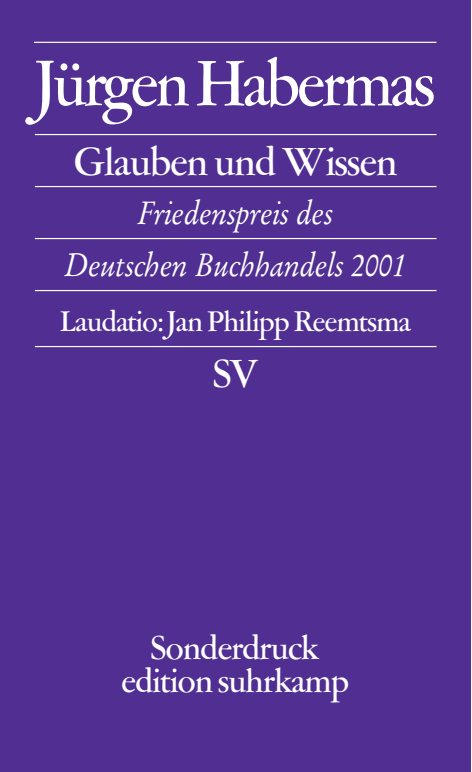
<style>
.page{position:relative;width:472px;height:772px;background:#fff}
.page>*{position:absolute;margin:0;border:0;box-sizing:border-box;transform-origin:0 0}
.t1{font:500 72px "Garamont Amst SH";letter-spacing:-.03em;color:#fff}
.t2{font:500 44px "Garamont Amst SH";letter-spacing:-.015em;color:#fff}
.t3{font:500 37.2px/33.2px "Garamont Amst SH";letter-spacing:-.015em;color:#fff;text-align:center}
.t4{font:italic 32px/52px "Stempel Garamond";letter-spacing:-.02em;color:#fff;text-align:center;scale:.9 1}
.t5{font:500 32px "Garamont Amst SH";letter-spacing:-.015em;color:#fff}
</style>
<div class="page">
<div style="left:0;top:0;width:471px;height:771px;background:#502e92"></div>
<hr style="left:35px;top:134px;width:402px;height:1px;background:#fff">
<hr style="left:35px;top:186px;width:402px;height:1px;background:#fff">
<hr style="left:35px;top:238px;width:402px;height:1px;background:#fff">
<hr style="left:35px;top:290px;width:402px;height:1px;background:#fff">
<hr style="left:35px;top:346px;width:402px;height:1px;background:#fff">
<hr style="left:34px;top:42px;width:403px;height:1px;background:#fff">
<h1 class="t1" style="left:36px;top:56px;width:401px">Jürgen Habermas</h1>
<h2 class="t2" style="left:74px;top:145px;width:325px">Glauben und Wissen</h2>
<p class="t4" style="left:65px;top:190px;width:382px">Friedenspreis des<br>Deutschen Buchhandels 2001</p>
<p class="t5" style="left:61px;top:309px;width:352px">Laudatio: Jan Philipp Reemtsma</p>
<h2 class="t2" style="left:213px;top:357px;width:46px">SV</h2>
<p class="t3" style="left:122px;top:635px;width:229px">Sonderdruck edition suhrkamp</p>
</div>
